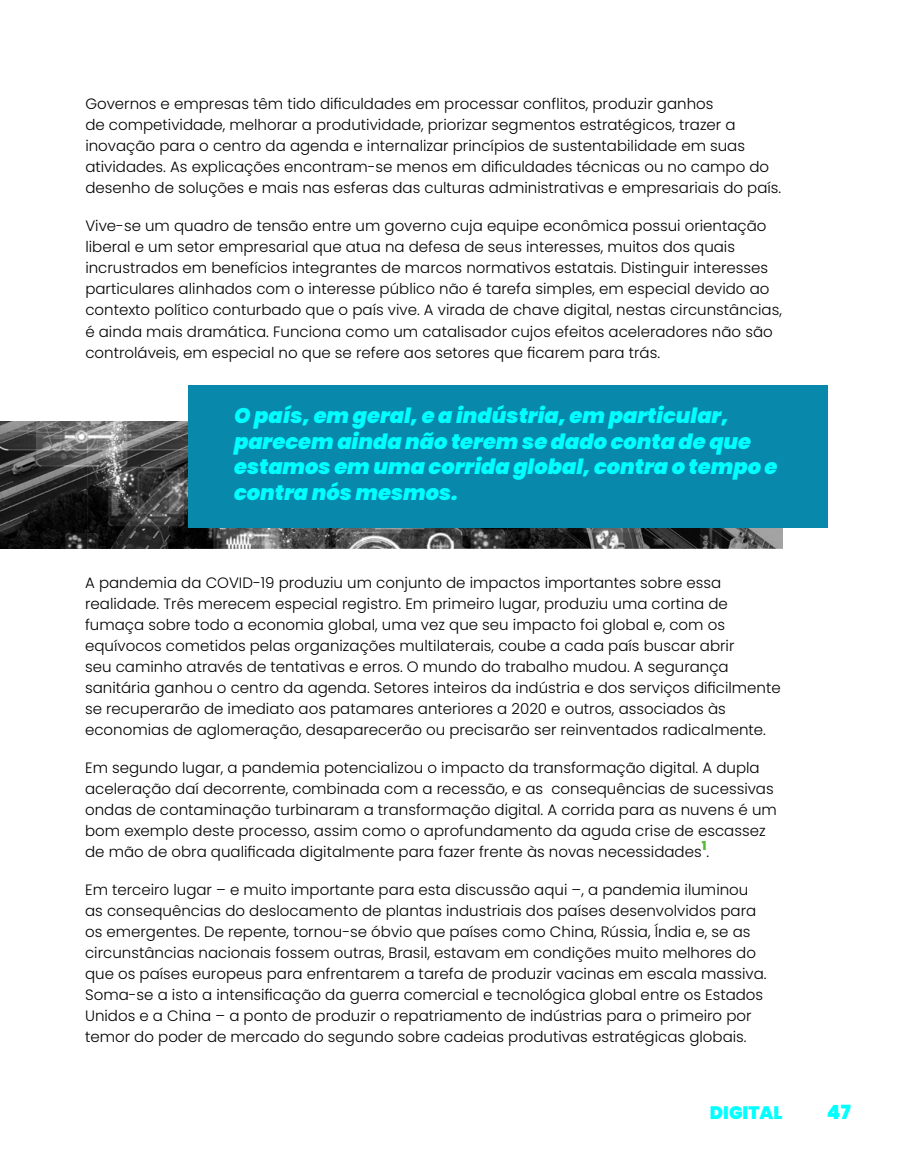
<style>
.page{position:relative;width:915px;height:1170px;background:#fff}
.page>*{position:absolute;margin:0;border:0;box-sizing:border-box;transform-origin:0 0}
.t1{font:italic 900 21px/25.5px "Poppins";color:#0ff}
.t2{font:900 19.5px "Poppins";color:#0ff}
.t3{font:900 18px "Poppins";color:#0ff}
.t4{font:300 15px/21px "Poppins";color:#000}
.t5{font:800 12.3px "Poppins";color:#51bb33}
</style>
<div class="page">
<img style="left:0;top:421px;width:782px;height:128px">
<div style="left:188px;top:385px;width:639px;height:142px;background:#0888ab"></div>
<p class="t4" style="left:85px;top:94px;width:697px">Governos e empresas têm tido dificuldades em processar conflitos, produzir ganhos<br>de competividade, melhorar a produtividade, priorizar segmentos estratégicos, trazer a inovação para o centro da agenda e internalizar princípios de sustentabilidade em suas atividades. As explicações encontram-se menos em dificuldades técnicas ou no campo do desenho de soluções e mais nas esferas das culturas administrativas e empresariais do país.</p>
<p class="t4" style="left:85px;top:216px;width:698px">Vive-se um quadro de tensão entre um governo cuja equipe econômica possui orientação liberal e um setor empresarial que atua na defesa de seus interesses, muitos dos quais incrustrados em benefícios integrantes de marcos normativos estatais. Distinguir interesses particulares alinhados com o interesse público não é tarefa simples, em especial devido ao contexto político conturbado que o país vive. A virada de chave digital, nestas circunstâncias, é ainda mais dramática. Funciona como um catalisador cujos efeitos aceleradores não são controláveis, em especial no que se refere aos setores que ficarem para trás.</p>
<h1 class="t1" style="left:234px;top:403px;width:544px">O país, em geral, e a indústria, em particular, parecem ainda não terem se dado conta de que estamos em uma corrida global, contra o tempo e contra nós mesmos.</h1>
<p class="t4" style="left:85px;top:572px;width:697px">A pandemia da COVID-19 produziu um conjunto de impactos importantes sobre essa realidade. Três merecem especial registro. Em primeiro lugar, produziu uma cortina de fumaça sobre todo a economia global, uma vez que seu impacto foi global e, com os equívocos cometidos pelas organizações multilaterais, coube a cada país buscar abrir<br>seu caminho através de tentativas e erros. O mundo do trabalho mudou. A segurança sanitária ganhou o centro da agenda. Setores inteiros da indústria e dos serviços dificilmente se recuperarão de imediato aos patamares anteriores a 2020 e outros, associados às economias de aglomeração, desaparecerão ou precisarão ser reinventados radicalmente.</p>
<p class="t4" style="left:85px;top:757px;width:693px">Em segundo lugar, a pandemia potencializou o impacto da transformação digital. A dupla aceleração daí decorrente, combinada com a recessão, e as consequências de sucessivas ondas de contaminação turbinaram a transformação digital. A corrida para as nuvens é um bom exemplo deste processo, assim como o aprofundamento da aguda crise de escassez de mão de obra qualificada digitalmente para fazer frente às novas necessidades .</p>
<p class="t5" style="left:701px;top:838px;width:6px">1</p>
<p class="t4" style="left:85px;top:879px;width:682px">Em terceiro lugar – e muito importante para esta discussão aqui –, a pandemia iluminou as consequências do deslocamento de plantas industriais dos países desenvolvidos para os emergentes. De repente, tornou-se óbvio que países como China, Rússia, Índia e, se as circunstâncias nacionais fossem outras, Brasil, estavam em condições muito melhores do que os países europeus para enfrentarem a tarefa de produzir vacinas em escala massiva.<br>Soma-se a isto a intensificação da guerra comercial e tecnológica global entre os Estados Unidos e a China – a ponto de produzir o repatriamento de indústrias para o primeiro por temor do poder de mercado do segundo sobre cadeias produtivas estratégicas globais.</p>
<p class="t3" style="left:709px;top:1102px;width:74px">DIGITAL</p>
<h2 class="t2" style="left:826px;top:1100px;width:25px">47</h2>
</div>
